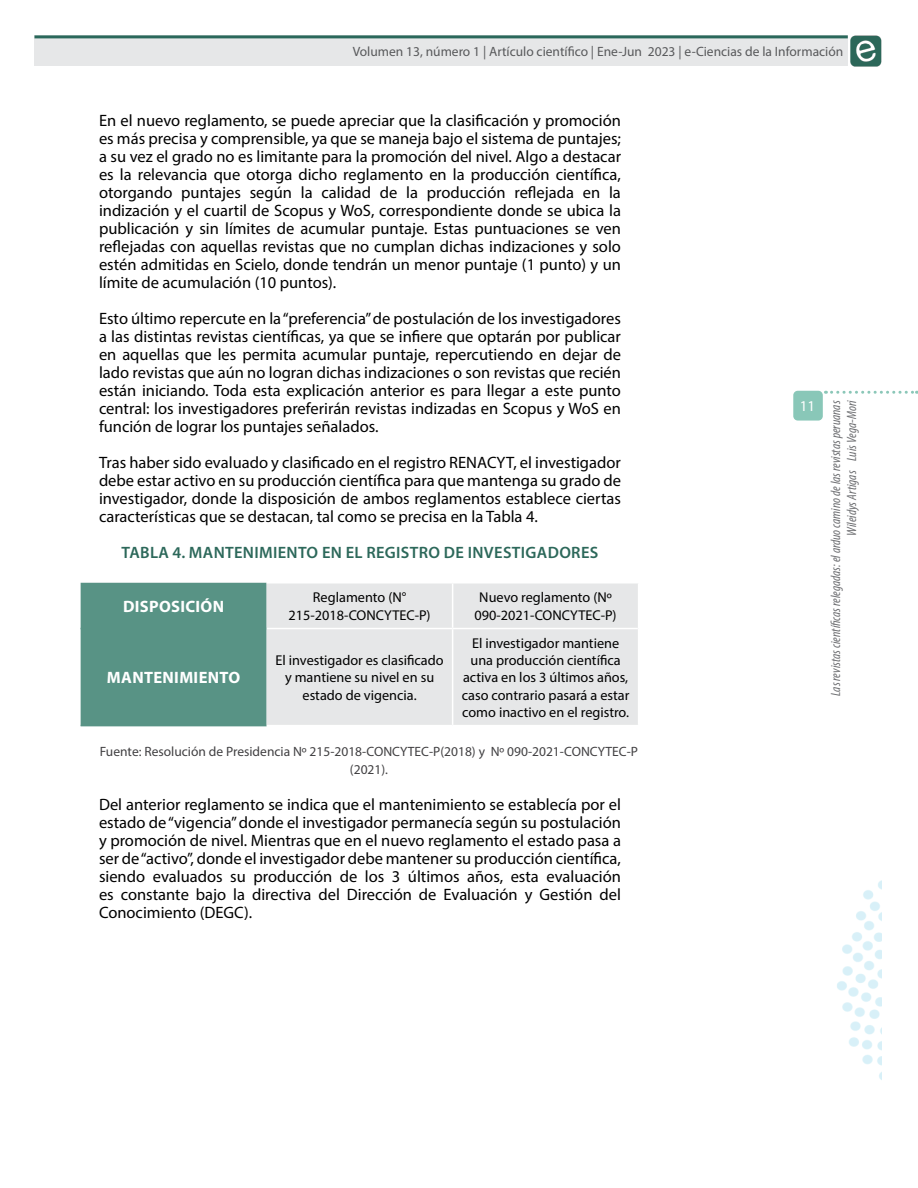
<style>
.page{position:relative;width:918px;height:1188px;background:#fff}
.page>*{position:absolute;margin:0;border:0;box-sizing:border-box;transform-origin:0 0}
.t1{font:16.5px/18px "Myriad Pro";color:#000;text-align:justify}
.t2{font:600 16.5px "Myriad Pro";letter-spacing:.02em;color:#2c685a}
.t3{font:700 16.5px "Myriad Pro";letter-spacing:.02em;color:#fff}
.t4{font:15px "Myriad Pro";color:#fff}
.t5{font:14.25px/17.1px "Myriad Pro";color:#000;text-align:center}
.t6{font:italic condensed 13.5px/16.2px "Myriad Pro";color:#6d6e71;text-align:right}
.t7{font:13.5px/18px "Myriad Pro";color:#414042;text-align:center}
.t8{font:13.5px "Myriad Pro";color:#58595b}
</style>
<div class="page">
<img style="left:850px;top:35px;width:32px;height:32px">
<div style="left:34px;top:35px;width:814px;height:31px;background:#e6e7e8"></div>
<hr style="left:34px;top:35px;width:814px;height:3px;background:#2a685b">
<svg style="left:832px;top:391px;width:85px;height:3px"></svg>
<div style="left:793px;top:391px;width:30px;height:30px;background:#89c7b8;border-radius:4px"></div>
<img style="left:837px;top:880px;width:45px;height:200px">
<div style="left:81px;top:583px;width:186px;height:142px;background:#589385"></div>
<div style="left:267px;top:584px;width:371px;height:141px;background:#e6e7e8"></div>
<hr style="left:452px;top:583px;width:1px;height:45px;background:#fff">
<hr style="left:452px;top:629px;width:1px;height:96px;background:#fff">
<hr style="left:81px;top:628px;width:186px;height:1px;background:#589385">
<hr style="left:81px;top:725px;width:186px;height:1px;background:#589385">
<hr style="left:267px;top:628px;width:186px;height:1px;background:#fff">
<hr style="left:453px;top:628px;width:185px;height:1px;background:#fff">
<p class="t8" style="left:353px;top:43px;width:492px">Volumen 13, número 1 | Artículo científico | Ene-Jun 2023 | e-Ciencias de la Información</p>
<p class="t1" style="left:99px;top:111px;width:524px">En el nuevo reglamento, se puede apreciar que la clasificación y promoción es más precisa y comprensible, ya que se maneja bajo el sistema de puntajes; a su vez el grado no es limitante para la promoción del nivel. Algo a destacar es la relevancia que otorga dicho reglamento en la producción científica, otorgando puntajes según la calidad de la producción reflejada en la indización y el cuartil de Scopus y WoS, correspondiente donde se ubica la publicación y sin límites de acumular puntaje. Estas puntuaciones se ven reflejadas con aquellas revistas que no cumplan dichas indizaciones y solo estén admitidas en Scielo, donde tendrán un menor puntaje (1 punto) y un límite de acumulación (10 puntos).</p>
<p class="t1" style="left:99px;top:309px;width:524px">Esto último repercute en la “preferencia” de postulación de los investigadores a las distintas revistas científicas, ya que se infiere que optarán por publicar en aquellas que les permita acumular puntaje, repercutiendo en dejar de lado revistas que aún no logran dichas indizaciones o son revistas que recién están iniciando. Toda esta explicación anterior es para llegar a este punto central: los investigadores preferirán revistas indizadas en Scopus y WoS en función de lograr los puntajes señalados.</p>
<p class="t1" style="left:99px;top:453px;width:523px">Tras haber sido evaluado y clasificado en el registro RENACYT, el investigador debe estar activo en su producción científica para que mantenga su grado de investigador, donde la disposición de ambos reglamentos establece ciertas características que se destacan, tal como se precisa en la Tabla 4.</p>
<p class="t2" style="left:122px;top:542px;width:478px">TABLA 4. MANTENIMIENTO EN EL REGISTRO DE INVESTIGADORES</p>
<p class="t3" style="left:123px;top:596px;width:103px">DISPOSICIÓN</p>
<p class="t5" style="left:289px;top:589px;width:144px">Reglamento (N°<br>215-2018-CONCYTEC-P)</p>
<p class="t5" style="left:475px;top:589px;width:144px">Nuevo reglamento (Nº<br>090-2021-CONCYTEC-P)</p>
<p class="t5" style="left:462px;top:635px;width:169px">El investigador mantiene una producción científica activa en los 3 últimos años, caso contrario pasará a estar como inactivo en el registro.</p>
<p class="t7" style="left:100px;top:742px;width:540px">Fuente: Resolución de Presidencia Nº 215-2018-CONCYTEC-P(2018) y Nº 090-2021-CONCYTEC-P (2021).</p>
<p class="t1" style="left:99px;top:795px;width:524px">Del anterior reglamento se indica que el mantenimiento se establecía por el estado de “vigencia” donde el investigador permanecía según su postulación y promoción de nivel. Mientras que en el nuevo reglamento el estado pasa a ser de “activo”, donde el investigador debe mantener su producción científica, siendo evaluados su producción de los 3 últimos años, esta evaluación es constante bajo la directiva del Dirección de Evaluación y Gestión del Conocimiento (DEGC).</p>
<p class="t5" style="left:276px;top:652px;width:169px">El investigador es clasificado y mantiene su nivel en su estado de vigencia.</p>
<p class="t3" style="left:107px;top:667px;width:135px">MANTENIMIENTO</p>
<p class="t4" style="left:800px;top:397px;width:17px">11</p>
<p class="t6" style="left:827px;top:696px;width:297px;rotate:-90deg">Las revistas científicas relegadas: el arduo camino de las revistas peruanas<br>Wileidys Artigas Luis Vega-Mori</p>
</div>
